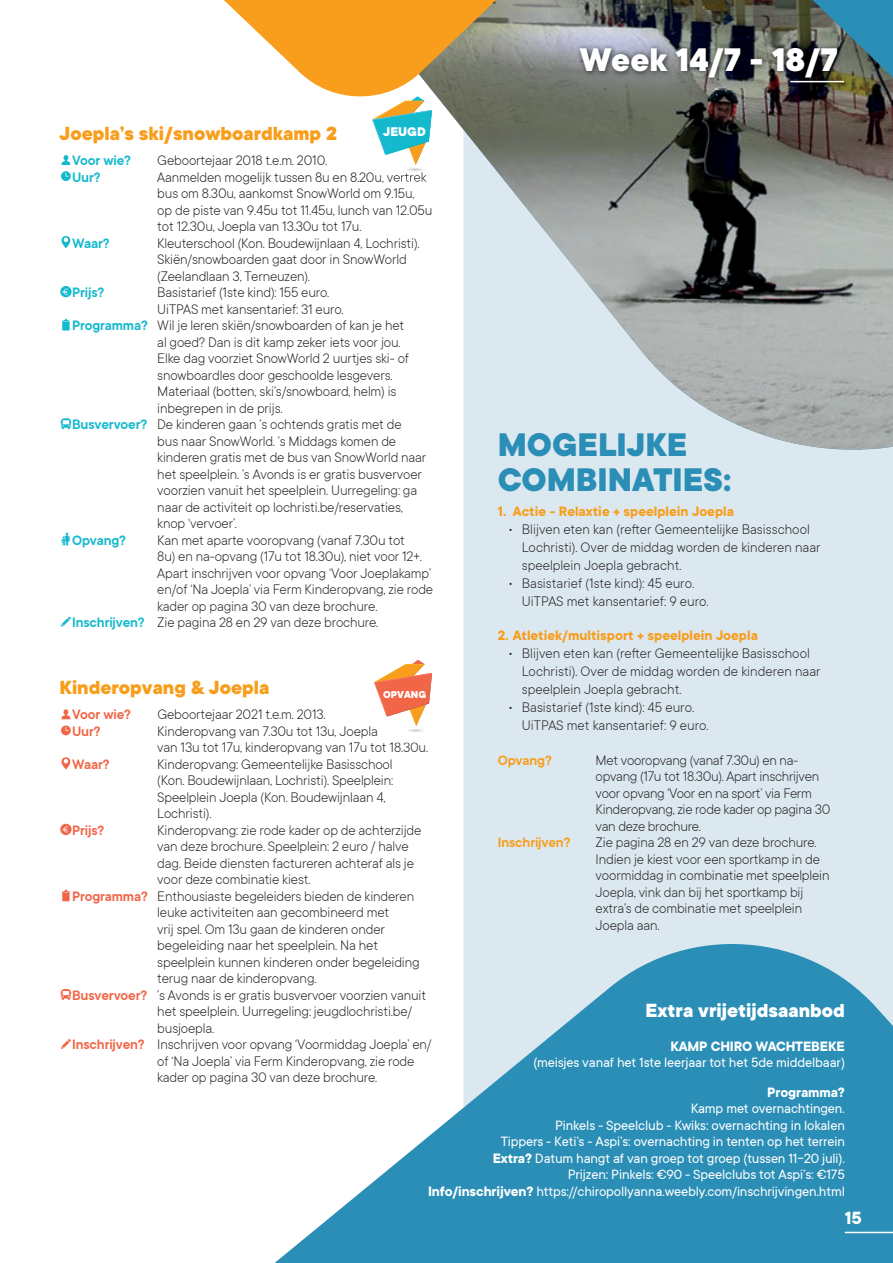
<style>
.page{position:relative;width:893px;height:1263px;background:#fff}
.page>*{position:absolute;margin:0;border:0;box-sizing:border-box;transform-origin:0 0}
.t1{font:800 36px/34.5px "TT Commons";color:#2a8eb6}
.t2{font:800 36px "TT Commons";color:#fff}
.t3{font:800 21px "TT Commons";color:#f89e1c}
.t4{font:800 21px "TT Commons";color:#fff}
.t5{font:700 19.5px "TT Commons";color:#fff}
.t6{font:300 15px/16.5px "TT Commons";letter-spacing:-.01em;color:#231f20}
.t7{font:15px/16.5px "TT Commons";letter-spacing:-.01em;color:#fff;text-align:right}
.t8{font:700 15px "TT Commons";color:#f89e1c}
.t9{font:600 15px "TT Commons";letter-spacing:-.01em;color:#14b9ce}
.t10{font:700 15px "TT Commons";letter-spacing:-.01em;color:#fff}
.t11{font:600 15px "TT Commons";letter-spacing:-.01em;color:#f26648}
.t12{font:600 15px "TT Commons";letter-spacing:-.01em;color:#f89e1c}
.t13{font:800 13.8px "TT Commons";color:#fff}
.t14{font:800 11.1px "TT Commons";color:#fff}
.s1{font-weight:600;color:#14b9ce}
.s2{font-weight:600;color:#f26648}
.s3{font-weight:700}
</style>
<div class="page">
<div style="left:463px;top:480px;width:430px;height:443px;background:#dce8f0"></div>
<svg style="left:62px;top:155px;width:8px;height:10px"></svg>
<svg style="left:61px;top:171px;width:10px;height:10px"></svg>
<svg style="left:62px;top:236px;width:8px;height:12px"></svg>
<svg style="left:60px;top:286px;width:12px;height:11px"></svg>
<svg style="left:62px;top:319px;width:8px;height:11px"></svg>
<svg style="left:61px;top:418px;width:10px;height:11px"></svg>
<svg style="left:62px;top:532px;width:8px;height:13px"></svg>
<svg style="left:61px;top:617px;width:10px;height:10px"></svg>
<svg style="left:62px;top:709px;width:8px;height:10px"></svg>
<svg style="left:61px;top:725px;width:10px;height:10px"></svg>
<svg style="left:62px;top:757px;width:8px;height:12px"></svg>
<svg style="left:60px;top:824px;width:12px;height:11px"></svg>
<svg style="left:62px;top:889px;width:8px;height:12px"></svg>
<svg style="left:61px;top:989px;width:10px;height:11px"></svg>
<svg style="left:61px;top:1039px;width:10px;height:10px"></svg>
<div style="left:481px;top:414px;width:374px;height:553px;background:#dce8f0;border-radius:13px"></div>
<svg style="left:274px;top:923px;width:619px;height:340px;fill:#2a8eb6"></svg>
<svg style="left:463px;top:450px;width:430px;height:30px"></svg>
<img style="left:432px;top:0;width:461px;height:450px">
<svg style="left:224px;top:0;width:420px;height:104px"></svg>
<img style="left:407px;top:157px;width:27px;height:25px">
<img style="left:393px;top:172px;width:33px;height:10px">
<svg style="left:372px;top:97px;width:60px;height:68px"></svg>
<img style="left:576px;top:43px;width:223px;height:46px">
<hr style="left:790px;top:81px;width:54px;height:1px;background:#fff">
<svg style="left:799px;top:0;width:94px;height:90px;background:#40666b"></svg>
<svg style="left:374px;top:660px;width:58px;height:66px"></svg>
<hr style="left:845px;top:1232px;width:48px;height:1px;background:#fff">
<h1 class="t2" style="left:580px;top:47px;width:260px">Week 14/7 - 18/7</h1>
<h2 class="t3" style="left:60px;top:126px;width:279px">Joepla’s ski/snowboardkamp 2</h2>
<p class="t9" style="left:72px;top:155px;width:60px">Voor wie?</p>
<p class="t6" style="left:157px;top:153px;width:172px">Geboortejaar 2018 t.e.m. 2010.</p>
<p class="t9" style="left:72px;top:172px;width:30px">Uur?</p>
<p class="t6" style="left:157px;top:170px;width:277px">Aanmelden mogelijk tussen 8u en 8.20u, vertrek bus om 8.30u, aankomst SnowWorld om 9.15u, op de piste van 9.45u tot 11.45u, lunch van 12.05u tot 12.30u, Joepla van 13.30u tot 17u.</p>
<p class="t9" style="left:72px;top:238px;width:39px">Waar?</p>
<p class="t6" style="left:157px;top:236px;width:264px">Kleuterschool (Kon. Boudewijnlaan 4, Lochristi).<br>Skiën/snowboarden gaat door in SnowWorld (Zeelandlaan 3, Terneuzen).</p>
<p class="t9" style="left:72px;top:287px;width:34px">Prijs?</p>
<p class="t6" style="left:157px;top:285px;width:174px">Basistarief (1ste kind): 155 euro.</p>
<p class="t6" style="left:157px;top:302px;width:188px">UiTPAS met kansentarief: 31 euro.</p>
<p class="t6" style="left:72px;top:318px;width:334px"><span class="s1">Programma?</span> Wil je leren skiën/snowboarden of kan je het</p>
<p class="t6" style="left:157px;top:335px;width:245px">al goed? Dan is dit kamp zeker iets voor jou.</p>
<p class="t6" style="left:157px;top:351px;width:253px">Elke dag voorziet SnowWorld 2 uurtjes ski- of</p>
<p class="t6" style="left:157px;top:368px;width:237px">snowboardles door geschoolde lesgevers.</p>
<p class="t6" style="left:157px;top:384px;width:241px">Materiaal (botten, ski’s/snowboard, helm) is</p>
<p class="t6" style="left:157px;top:401px;width:127px">inbegrepen in de prijs.</p>
<p class="t6" style="left:72px;top:417px;width:331px"><span class="s1">Busvervoer?</span> De kinderen gaan ’s ochtends gratis met de</p>
<p class="t6" style="left:157px;top:434px;width:240px">bus naar SnowWorld. ’s Middags komen de</p>
<p class="t6" style="left:157px;top:450px;width:271px">kinderen gratis met de bus van SnowWorld naar</p>
<p class="t6" style="left:157px;top:467px;width:266px">het speelplein. ’s Avonds is er gratis busvervoer</p>
<p class="t6" style="left:157px;top:483px;width:261px">voorzien vanuit het speelplein. Uurregeling: ga</p>
<p class="t6" style="left:157px;top:500px;width:247px">naar de activiteit op lochristi.be/reservaties,</p>
<p class="t6" style="left:157px;top:516px;width:81px">knop ‘vervoer’.</p>
<p class="t9" style="left:72px;top:535px;width:55px">Opvang?</p>
<p class="t6" style="left:157px;top:533px;width:249px">Kan met aparte vooropvang (vanaf 7.30u tot</p>
<p class="t6" style="left:157px;top:548px;width:266px">8u) en na-opvang (17u tot 18.30u), niet voor 12+.</p>
<p class="t6" style="left:157px;top:566px;width:275px">Apart inschrijven voor opvang ‘Voor Joeplakamp’</p>
<p class="t6" style="left:157px;top:582px;width:277px">en/of ‘Na Joepla’ via Ferm Kinderopvang, zie rode</p>
<p class="t6" style="left:157px;top:599px;width:222px">kader op pagina 30 van deze brochure.</p>
<p class="t6" style="left:72px;top:615px;width:308px"><span class="s1">Inschrijven?</span> Zie pagina 28 en 29 van deze brochure.</p>
<p class="t13" style="left:383px;top:123px;width:44px">JEUGD</p>
<h1 class="t1" style="left:498px;top:430px;width:235px">MOGELIJKE<br>COMBINATIES:</h1>
<p class="t8" style="left:498px;top:506px;width:238px">1. Actie - Relaxtie + speelplein Joepla</p>
<p class="t6" style="left:522px;top:521px;width:300px;line-height:18px;text-indent:-14px">• Blijven eten kan (refter Gemeentelijke Basisschool<br>Lochristi). Over de middag worden de kinderen naar speelplein Joepla gebracht.</p>
<p class="t6" style="left:522px;top:575px;width:188px;line-height:18px;text-indent:-14px">• Basistarief (1ste kind): 45 euro.<br>UiTPAS met kansentarief: 9 euro.</p>
<p class="t8" style="left:498px;top:630px;width:262px">2. Atletiek/multisport + speelplein Joepla</p>
<p class="t6" style="left:522px;top:646px;width:300px;line-height:18px;text-indent:-14px">• Blijven eten kan (refter Gemeentelijke Basisschool<br>Lochristi). Over de middag worden de kinderen naar speelplein Joepla gebracht.</p>
<p class="t6" style="left:522px;top:700px;width:188px;line-height:18px;text-indent:-14px">• Basistarief (1ste kind): 45 euro.<br>UiTPAS met kansentarief: 9 euro.</p>
<p class="t12" style="left:498px;top:755px;width:55px">Opvang?</p>
<p class="t6" style="left:596px;top:753px;width:236px">Met vooropvang (vanaf 7.30u) en na&shy;opvang (17u tot 18.30u). Apart inschrijven voor opvang ‘Voor en na sport’ via Ferm Kinderopvang, zie rode kader op pagina 30 van deze brochure.</p>
<p class="t12" style="left:498px;top:837px;width:74px">Inschrijven?</p>
<p class="t6" style="left:596px;top:835px;width:236px">Zie pagina 28 en 29 van deze brochure.<br>Indien je kiest voor een sportkamp in de voormiddag in combinatie met speelplein Joepla, vink dan bij het sportkamp bij extra’s de combinatie met speelplein Joepla aan.</p>
<h2 class="t3" style="left:60px;top:680px;width:211px">Kinderopvang &amp; Joepla</h2>
<p class="t11" style="left:72px;top:710px;width:60px">Voor wie?</p>
<p class="t6" style="left:157px;top:708px;width:170px">Geboortejaar 2021 t.e.m. 2013.</p>
<p class="t11" style="left:72px;top:726px;width:30px">Uur?</p>
<p class="t6" style="left:157px;top:724px;width:272px">Kinderopvang van 7.30u tot 13u, Joepla<br>van 13u tot 17u, kinderopvang van 17u tot 18.30u.</p>
<p class="t11" style="left:72px;top:759px;width:39px">Waar?</p>
<p class="t6" style="left:157px;top:757px;width:237px">Kinderopvang: Gemeentelijke Basisschool (Kon. Boudewijnlaan, Lochristi). Speelplein:<br>Speelplein Joepla (Kon. Boudewijnlaan 4, Lochristi).</p>
<p class="t11" style="left:72px;top:825px;width:34px">Prijs?</p>
<p class="t6" style="left:157px;top:823px;width:266px">Kinderopvang: zie rode kader op de achterzijde</p>
<p class="t6" style="left:157px;top:840px;width:253px">van deze brochure. Speelplein: 2 euro / halve</p>
<p class="t6" style="left:157px;top:856px;width:258px">dag. Beide diensten factureren achteraf als je</p>
<p class="t6" style="left:157px;top:873px;width:155px">voor deze combinatie kiest.</p>
<p class="t6" style="left:72px;top:889px;width:344px"><span class="s2">Programma?</span> Enthousiaste begeleiders bieden de kinderen</p>
<p class="t6" style="left:157px;top:906px;width:234px">leuke activiteiten aan gecombineerd met</p>
<p class="t6" style="left:157px;top:922px;width:229px">vrij spel. Om 13u gaan de kinderen onder</p>
<p class="t6" style="left:157px;top:939px;width:222px">begeleiding naar het speelplein. Na het</p>
<p class="t6" style="left:157px;top:955px;width:264px">speelplein kunnen kinderen onder begeleiding</p>
<p class="t6" style="left:157px;top:972px;width:161px">terug naar de kinderopvang.</p>
<p class="t6" style="left:72px;top:988px;width:356px"><span class="s2">Busvervoer?</span> ’s Avonds is er gratis busvervoer voorzien vanuit</p>
<p class="t6" style="left:157px;top:1005px;width:256px">het speelplein. Uurregeling: jeugdlochristi.be/</p>
<p class="t6" style="left:157px;top:1021px;width:58px">busjoepla.</p>
<p class="t6" style="left:72px;top:1038px;width:361px"><span class="s2">Inschrijven?</span> Inschrijven voor opvang ‘Voormiddag Joepla’ en/</p>
<p class="t6" style="left:157px;top:1054px;width:259px">of ‘Na Joepla’ via Ferm Kinderopvang, zie rode</p>
<p class="t6" style="left:157px;top:1071px;width:222px">kader op pagina 30 van deze brochure.</p>
<p class="t14" style="left:383px;top:687px;width:45px">OPVANG</p>
<h2 class="t4" style="left:645px;top:1002px;width:201px">Extra vrijetijdsaanbod</h2>
<p class="t10" style="left:670px;top:1041px;width:176px">KAMP CHIRO WACHTEBEKE</p>
<p class="t7" style="left:533px;top:1054px;width:313px">(meisjes vanaf het 1ste leerjaar tot het 5de middelbaar)</p>
<p class="t10" style="left:767px;top:1087px;width:79px">Programma?</p>
<p class="t7" style="left:428px;top:1100px;width:418px">Kamp met overnachtingen.<br>Pinkels - Speelclub - Kwiks: overnachting in lokalen<br>Tippers - Keti’s - Aspi’s: overnachting in tenten op het terrein<br><span class="s3">Extra?</span> Datum hangt af van groep tot groep (tussen 11−20 juli).<br>Prijzen: Pinkels: €90 - Speelclubs tot Aspi’s: €175<br><span class="s3">Info/inschrijven?</span> https://chiropollyanna.weebly.com/inschrijvingen.html</p>
<h3 class="t5" style="left:845px;top:1211px;width:19px">15</h3>
</div>
